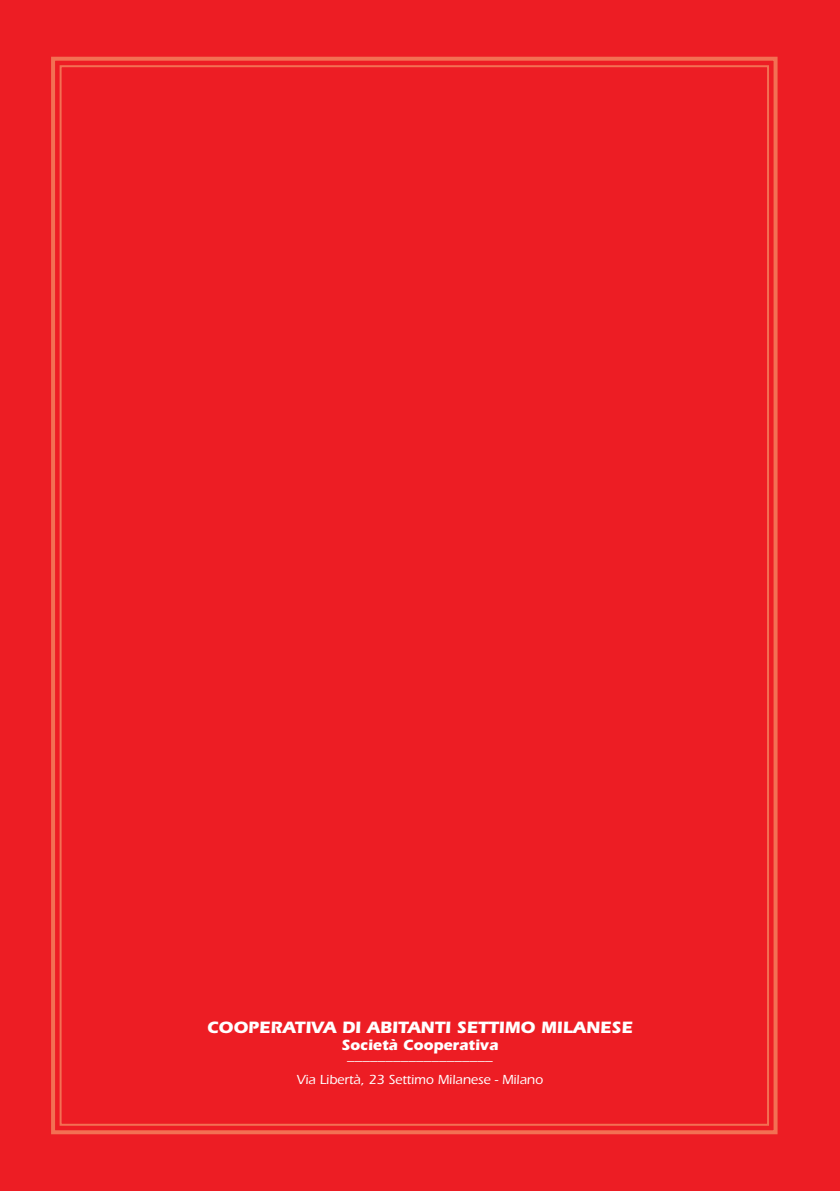
<style>
.page{position:relative;width:840px;height:1191px;background:#fff}
.page>*{position:absolute;margin:0;border:0;box-sizing:border-box;transform-origin:0 0}
.t1{font:700 17px "Itc Eras";color:#fff}
.t2{font:700 15.4px "Itc Eras";color:#fff}
.t3{font:500 13.6px "Itc Eras";color:#fff}
</style>
<div class="page">
<div style="left:0;top:0;width:839px;height:1191px;background:#ed1d24"></div>
<div style="left:51px;top:57px;width:726px;height:1077px;border:4px solid #f37053"></div>
<p class="t1" style="left:207px;top:1017px;width:427px">COOPERATIVA DI ABITANTI SETTIMO MILANESE</p>
<p class="t2" style="left:341px;top:1036px;width:158px">Società Cooperativa</p>
<p class="t2" style="left:347px;top:1046px;width:147px">___________________</p>
<p class="t3" style="left:297px;top:1072px;width:247px">Via Libertà, 23 Settimo Milanese - Milano</p>
</div>
